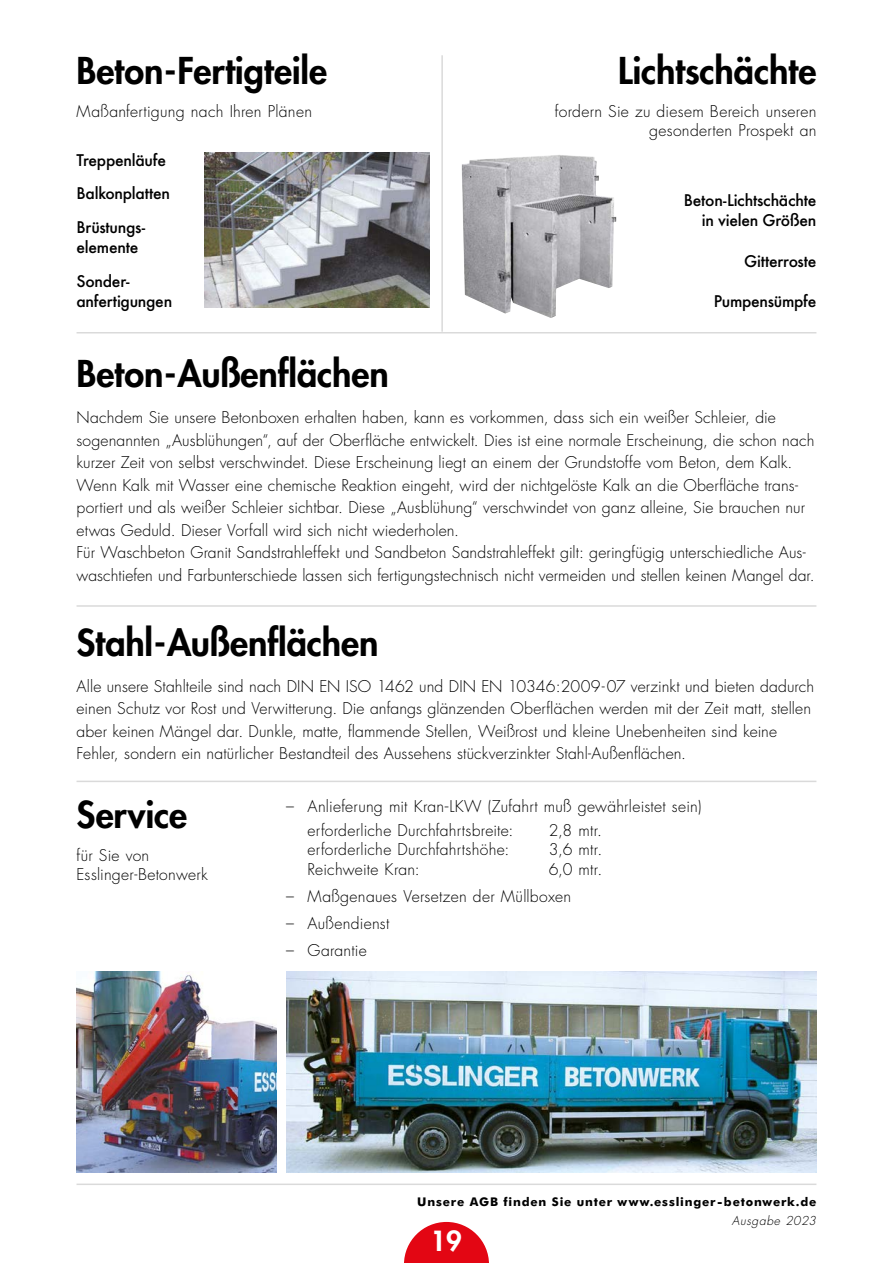
<style>
.page{position:relative;width:893px;height:1263px;background:#fff}
.page>*{position:absolute;margin:0;border:0;box-sizing:border-box;transform-origin:0 0}
.t1{font:800 36px "Futura";letter-spacing:-.005em;color:#000}
.t2{font:800 27px "Futura";color:#fff}
.t3{font:500 17.7px/33.8px "Futura";letter-spacing:-.015em;color:#000}
.t4{font:300 15.75px/22.5px "Futura";letter-spacing:.01em;color:#000}
.t5{font:700 12px "Futura BT";letter-spacing:.065em;color:#000}
.t6{font:italic 300 12px "Futura";color:#000}
</style>
<div class="page">
<svg style="left:404px;top:1222px;width:85px;height:41px"></svg>
<img style="left:462px;top:155px;width:154px;height:163px">
<img style="left:287px;top:972px;width:529px;height:200px">
<img style="left:77px;top:972px;width:200px;height:200px">
<img style="left:205px;top:152px;width:224px;height:155px">
<hr style="left:441px;top:55px;width:2px;height:277px;background:#dadada">
<hr style="left:77px;top:781px;width:739px;height:1px;background:#dadada">
<hr style="left:77px;top:1183px;width:739px;height:2px;background:#dadada">
<hr style="left:77px;top:332px;width:739px;height:1px;background:#dadada">
<hr style="left:77px;top:605px;width:739px;height:2px;background:#dadada">
<h1 class="t1" style="left:77px;top:46px;width:252px">Beton-Fertigteile</h1>
<p class="t4" style="left:77px;top:100px;width:237px">Maßanfertigung nach Ihren Plänen</p>
<p class="t3" style="left:77px;top:143px;width:95px">Treppenläufe<br>Balkonplatten<br>Brüstungs-</p>
<p class="t3" style="left:77px;top:230px;width:63px">elemente<br>Sonder-</p>
<p class="t3" style="left:77px;top:284px;width:97px">anfertigungen</p>
<h1 class="t1" style="left:618px;top:46px;width:200px">Lichtschächte</h1>
<p class="t4" style="left:555px;top:101px;width:263px;line-height:19.5px;text-align:right">fordern Sie zu diesem Bereich unseren gesonderten Prospekt an</p>
<p class="t3" style="left:684px;top:190px;width:134px;line-height:20.2px;text-align:right">Beton-Lichtschächte in vielen Größen</p>
<p class="t3" style="left:744px;top:244px;width:74px">Gitterroste</p>
<p class="t3" style="left:714px;top:284px;width:104px">Pumpensümpfe</p>
<h1 class="t1" style="left:77px;top:350px;width:314px">Beton-Außenflächen</h1>
<p class="t4" style="left:77px;top:407px;width:740px">Nachdem Sie unsere Betonboxen erhalten haben, kann es vorkommen, dass sich ein weißer Schleier, die sogenannten „Ausblühungen“, auf der Oberfläche entwickelt. Dies ist eine normale Erscheinung, die schon nach kurzer Zeit von selbst verschwindet. Diese Erscheinung liegt an einem der Grundstoffe vom Beton, dem Kalk.<br>Wenn Kalk mit Wasser eine chemische Reaktion eingeht, wird der nichtgelöste Kalk an die Oberfläche trans&shy;portiert und als weißer Schleier sichtbar. Diese „Ausblühung“ verschwindet von ganz alleine, Sie brauchen nur etwas Geduld. Dieser Vorfall wird sich nicht wiederholen.<br>Für Waschbeton Granit Sandstrahleffekt und Sandbeton Sandstrahleffekt gilt: geringfügig unterschiedliche Aus&shy;waschtiefen und Farbunterschiede lassen sich fertigungstechnisch nicht vermeiden und stellen keinen Mangel dar.</p>
<h1 class="t1" style="left:77px;top:618px;width:304px">Stahl-Außenflächen</h1>
<p class="t4" style="left:77px;top:675px;width:739px">Alle unsere Stahlteile sind nach DIN EN ISO 1462 und DIN EN 10346:2009-07 verzinkt und bieten dadurch einen Schutz vor Rost und Verwitterung. Die anfangs glänzenden Oberflächen werden mit der Zeit matt, stellen aber keinen Mängel dar. Dunkle, matte, flammende Stellen, Weißrost und kleine Unebenheiten sind keine Fehler, sondern ein natürlicher Bestandteil des Aussehens stückverzinkter Stahl-Außenflächen.</p>
<h1 class="t1" style="left:77px;top:790px;width:112px">Service</h1>
<p class="t4" style="left:77px;top:846px;width:133px;line-height:19.5px">für Sie von<br>Esslinger-Betonwerk</p>
<p class="t4" style="left:308px;top:794px;width:395px;line-height:24px;text-indent:-21px">– Anlieferung mit Kran-LKW (Zufahrt muß gewährleistet sein) erforderliche Durchfahrtsbreite:</p>
<p class="t4" style="left:549px;top:819px;width:55px">2,8 mtr.</p>
<p class="t4" style="left:308px;top:839px;width:203px">erforderliche Durchfahrtshöhe:</p>
<p class="t4" style="left:549px;top:839px;width:55px">3,6 mtr.</p>
<p class="t4" style="left:308px;top:858px;width:114px">Reichweite Kran:</p>
<p class="t4" style="left:549px;top:858px;width:55px">6,0 mtr.</p>
<p class="t4" style="left:286px;top:885px;width:286px">– Maßgenaues Versetzen der Müllboxen</p>
<p class="t4" style="left:286px;top:912px;width:105px">– Außendienst</p>
<p class="t4" style="left:286px;top:939px;width:82px">– Garantie</p>
<p class="t5" style="left:417px;top:1195px;width:401px">Unsere AGB finden Sie unter www.esslinger-betonwerk.de</p>
<h2 class="t2" style="left:430px;top:1223px;width:33px">19</h2>
<p class="t6" style="left:732px;top:1212px;width:88px">Ausgabe 2023</p>
</div>
